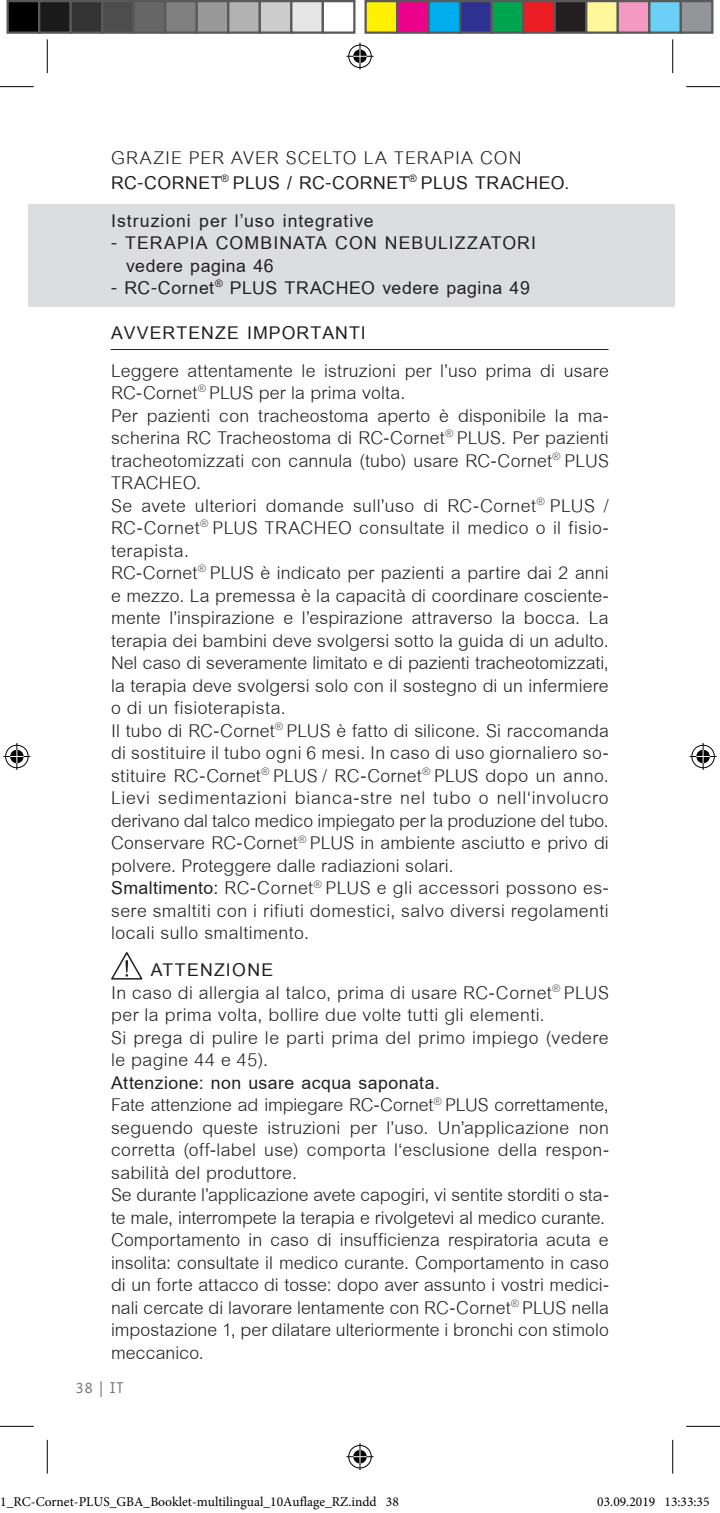
<style>
.page{position:relative;width:720px;height:1513px;background:#fff}
.page>*{position:absolute;margin:0;border:0;box-sizing:border-box;transform-origin:0 0}
.t1{font:27px/22.5px "Cordia New";letter-spacing:.005em;color:#231f20}
.t2{font:700 27px/24.8px "Cordia New";letter-spacing:.03em;color:#231f20}
.t3{font:15.75px "Officina Sans Std";color:#76787b}
.t4{font:13.5px "Minion Pro";color:#000}
.s1{font-weight:400}
.s2{font-weight:700}
</style>
<div class="page">
<div style="left:28px;top:205px;width:646px;height:102px;background:#dcdddf"></div>
<svg style="left:111px;top:952px;width:32px;height:28px"></svg>
<hr style="left:111px;top:349px;width:497px;height:1px;background:#231f20">
<hr style="left:0;top:86px;width:34px;height:1px;background:#000">
<hr style="left:686px;top:86px;width:34px;height:1px;background:#000">
<hr style="left:0;top:1426px;width:34px;height:1px;background:#000">
<hr style="left:686px;top:1426px;width:34px;height:1px;background:#000">
<hr style="left:47px;top:39px;width:1px;height:34px;background:#000">
<hr style="left:47px;top:1439px;width:1px;height:34px;background:#000">
<hr style="left:672px;top:39px;width:1px;height:34px;background:#000">
<hr style="left:672px;top:1439px;width:1px;height:34px;background:#000">
<svg style="left:346px;top:43px;width:27px;height:27px"></svg>
<svg style="left:346px;top:1443px;width:27px;height:27px"></svg>
<svg style="left:3px;top:743px;width:27px;height:27px"></svg>
<svg style="left:689px;top:743px;width:27px;height:27px"></svg>
<div style="left:8px;top:1px;width:31px;height:32px;background:#000"></div>
<div style="left:7px;top:0;width:33px;height:34px;border:2px solid #595959"></div>
<div style="left:39px;top:1px;width:32px;height:32px;background:#1a1a1a"></div>
<div style="left:38px;top:0;width:34px;height:34px;border:2px solid #595959"></div>
<div style="left:71px;top:1px;width:31px;height:32px;background:#333"></div>
<div style="left:70px;top:0;width:33px;height:34px;border:2px solid #595959"></div>
<div style="left:102px;top:1px;width:32px;height:32px;background:#4d4d4d"></div>
<div style="left:101px;top:0;width:34px;height:34px;border:2px solid #595959"></div>
<div style="left:134px;top:1px;width:31px;height:32px;background:#666"></div>
<div style="left:133px;top:0;width:33px;height:34px;border:2px solid #595959"></div>
<div style="left:165px;top:1px;width:32px;height:32px;background:#808080"></div>
<div style="left:164px;top:0;width:34px;height:34px;border:2px solid #595959"></div>
<div style="left:197px;top:1px;width:31px;height:32px;background:#999"></div>
<div style="left:196px;top:0;width:33px;height:34px;border:2px solid #595959"></div>
<div style="left:228px;top:1px;width:32px;height:32px;background:#b3b3b3"></div>
<div style="left:227px;top:0;width:34px;height:34px;border:2px solid #595959"></div>
<div style="left:260px;top:1px;width:31px;height:32px;background:#ccc"></div>
<div style="left:259px;top:0;width:33px;height:34px;border:2px solid #595959"></div>
<div style="left:291px;top:1px;width:32px;height:32px;background:#e6e6e6"></div>
<div style="left:290px;top:0;width:34px;height:34px;border:2px solid #595959"></div>
<div style="left:322px;top:0;width:33px;height:34px;border:2px solid #595959"></div>
<div style="left:365px;top:1px;width:32px;height:32px;background:#fff101"></div>
<div style="left:364px;top:0;width:34px;height:34px;border:2px solid #595959"></div>
<div style="left:397px;top:1px;width:31px;height:32px;background:#ed028c"></div>
<div style="left:396px;top:0;width:34px;height:34px;border:2px solid #595959"></div>
<div style="left:428px;top:1px;width:32px;height:32px;background:#00aeef"></div>
<div style="left:427px;top:0;width:34px;height:34px;border:2px solid #595959"></div>
<div style="left:460px;top:1px;width:31px;height:32px;background:#2e3092"></div>
<div style="left:459px;top:0;width:34px;height:34px;border:2px solid #595959"></div>
<div style="left:491px;top:1px;width:32px;height:32px;background:#00a54f"></div>
<div style="left:490px;top:0;width:34px;height:34px;border:2px solid #595959"></div>
<div style="left:523px;top:1px;width:31px;height:32px;background:#ee1d23"></div>
<div style="left:522px;top:0;width:34px;height:34px;border:2px solid #595959"></div>
<div style="left:554px;top:1px;width:32px;height:32px;background:#231f20"></div>
<div style="left:553px;top:0;width:34px;height:34px;border:2px solid #595959"></div>
<div style="left:586px;top:1px;width:31px;height:32px;background:#fff79a"></div>
<div style="left:585px;top:0;width:34px;height:34px;border:2px solid #595959"></div>
<div style="left:617px;top:1px;width:32px;height:32px;background:#f499c2"></div>
<div style="left:616px;top:0;width:34px;height:34px;border:2px solid #595959"></div>
<div style="left:649px;top:1px;width:31px;height:32px;background:#6bcff6"></div>
<div style="left:648px;top:0;width:34px;height:34px;border:2px solid #595959"></div>
<div style="left:680px;top:1px;width:32px;height:32px;background:#939598"></div>
<div style="left:679px;top:0;width:34px;height:34px;border:2px solid #595959"></div>
<div style="left:597px;top:1497px;width:6px;height:9px;border:1px solid #fff;border-radius:50%"></div>
<svg style="left:598px;top:1497px;width:5px;height:9px"></svg>
<p class="t2" style="left:111px;top:146px;width:460px"><span class="s1">GRAZIE PER AVER SCELTO LA TERAPIA CON<br></span>RC-CORNET<sup>®</sup> PLUS / RC-CORNET<sup>®</sup> PLUS TRACHEO.</p>
<p class="t2" style="left:111px;top:209px;width:264px">Istruzioni per l’uso integrative</p>
<p class="t2" style="left:126px;top:232px;width:411px;line-height:22.5px;text-indent:-15px">- TERAPIA COMBINATA CON NEBULIZZATORI vedere pagina 46</p>
<p class="t2" style="left:111px;top:276px;width:420px">- RC-Cornet<sup>®</sup> PLUS TRACHEO vedere pagina 49</p>
<p class="t2" style="left:111px;top:321px;width:256px">AVVERTENZE IMPORTANTI</p>
<p class="t1" style="left:111px;top:360px;width:499px">Leggere attentamente le istruzioni per l’uso prima di usare RC-Cornet<sup>®</sup> PLUS per la prima volta.<br>Per pazienti con tracheostoma aperto è disponibile la ma&shy;scherina RC Tracheostoma di RC-Cornet<sup>®</sup> PLUS. Per pazienti tracheotomizzati con cannula (tubo) usare RC-Cornet<sup>®</sup> PLUS TRACHEO.<br>Se avete ulteriori domande sull’uso di RC-Cornet<sup>®</sup> PLUS / RC-Cornet<sup>®</sup> PLUS TRACHEO consultate il medico o il fisio&shy;terapista.<br>RC-Cornet<sup>®</sup> PLUS è indicato per pazienti a partire dai 2 anni e mezzo. La premessa è la capacità di coordinare cosciente&shy;mente l’inspirazione e l’espirazione attraverso la bocca. La terapia dei bambini deve svolgersi sotto la guida di un adulto.<br>Nel caso di severamente limitato e di pazienti tracheotomizzati, la terapia deve svolgersi solo con il sostegno di un infermiere o di un fisioterapista.<br>Il tubo di RC-Cornet<sup>®</sup> PLUS è fatto di silicone. Si raccomanda di sostituire il tubo ogni 6 mesi. In caso di uso giornaliero so&shy;stituire RC-Cornet<sup>®</sup> PLUS / RC-Cornet<sup>®</sup> PLUS dopo un anno.<br>Lievi sedimentazioni bianca-stre nel tubo o nell‘involucro derivano dal talco medico impiegato per la produzione del tubo.<br>Conservare RC-Cornet<sup>®</sup> PLUS in ambiente asciutto e privo di polvere. Proteggere dalle radiazioni solari.<br><span class="s2">Smaltimento:</span> RC-Cornet<sup>®</sup> PLUS e gli accessori possono es&shy;sere smaltiti con i rifiuti domestici, salvo diversi regolamenti locali sullo smaltimento.</p>
<p class="t1" style="left:111px;top:959px;width:499px;text-indent:40px"><span class="s2">ATTENZIONE<br></span>In caso di allergia al talco, prima di usare RC-Cornet<sup>®</sup> PLUS per la prima volta, bollire due volte tutti gli elementi.<br>Si prega di pulire le parti prima del primo impiego (vedere le pagine 44 e 45).</p>
<p class="t1" style="left:111px;top:1072px;width:499px"><span class="s2">Attenzione: non usare acqua saponata.<br></span>Fate attenzione ad impiegare RC-Cornet<sup>®</sup> PLUS correttamente, seguendo queste istruzioni per l’uso. Un’applicazione non corretta (off-label use) comporta l‘esclusione della respon&shy;sabilità del produttore.<br>Se durante l’applicazione avete capogiri, vi sentite storditi o sta&shy;te male, interrompete la terapia e rivolgetevi al medico curante.<br>Comportamento in caso di insufficienza respiratoria acuta e insolita: consultate il medico curante. Comportamento in caso di un forte attacco di tosse: dopo aver assunto i vostri medici&shy;nali cercate di lavorare lentamente con RC-Cornet<sup>®</sup> PLUS nella impostazione 1, per dilatare ulteriormente i bronchi con stimolo meccanico.</p>
<p class="t3" style="left:76px;top:1378px;width:49px">38 | IT</p>
<p class="t4" style="left:0;top:1493px;width:400px">1_RC-Cornet-PLUS_GBA_Booklet-multilingual_10Auflage_RZ.indd 38</p>
<p class="t4" style="left:597px;top:1493px;width:114px">03.09.2019 13:33:35</p>
</div>
